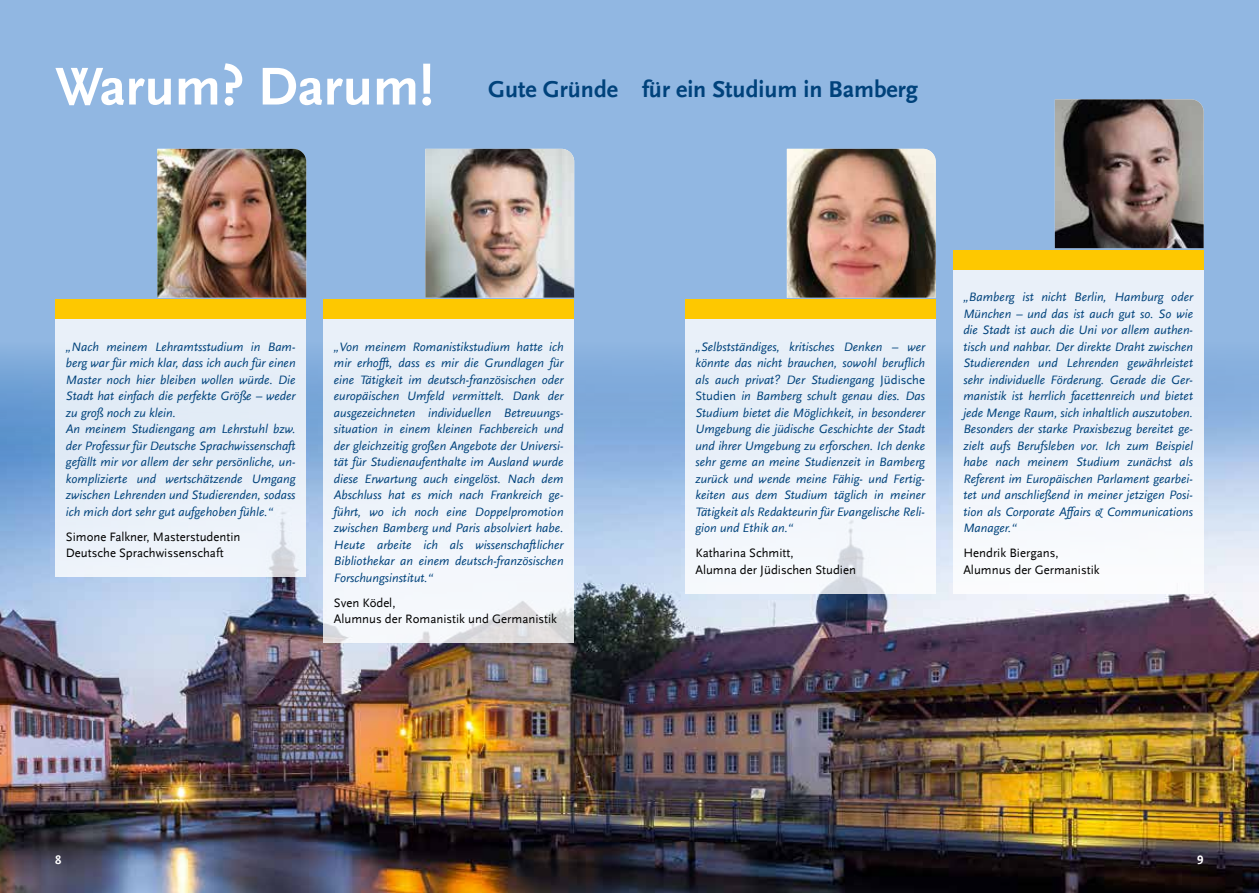
<style>
.page{position:relative;width:1259px;height:893px;background:#91b7e2}
.page>*{position:absolute;margin:0;border:0;box-sizing:border-box;transform-origin:0 0}
.t1{font:700 55.5px "UB Scala Sans";color:#fff}
.t2{font:700 24px "UB Scala Sans";color:#00427b}
.t3{font:italic 12.75px/16.5px "UB Scala Sans";color:#00427b;text-align:justify}
.t4{font:12.75px/16.5px "UB Scala Sans";color:#000}
.t5{font:700 12.75px "UB Scala Sans";color:#fff}
.s1{font-style:normal}
</style>
<div class="page">
<img style="left:0;top:457px;width:1259px;height:436px">
<svg style="left:0;top:340px;width:1259px;height:117px;fill:#83acdc"></svg>
<svg style="left:323px;top:319px;width:251px;height:324px;background:#eaf0f8"></svg>
<div style="left:323px;top:300px;width:251px;height:19px;background:#fec800"></div>
<img style="left:425px;top:149px;width:149px;height:149px">
<div style="left:685px;top:315px;width:250px;height:278px;background:linear-gradient(to right,#ebf2f9,#ecf2f9)"></div>
<div style="left:685px;top:300px;width:250px;height:19px;background:#fec800"></div>
<img style="left:787px;top:149px;width:148px;height:149px">
<div style="left:952px;top:265px;width:251px;height:328px;background:linear-gradient(to right,#edf2f8,#eef3f9)"></div>
<div style="left:952px;top:250px;width:251px;height:19px;background:#fec800"></div>
<img style="left:1054px;top:99px;width:149px;height:149px">
<div style="left:55px;top:315px;width:251px;height:262px;background:#e6eef8"></div>
<div style="left:55px;top:300px;width:251px;height:19px;background:#fec800"></div>
<img style="left:157px;top:149px;width:149px;height:149px">
<h1 class="t1" style="left:55px;top:54px;width:380px">Warum? Darum!</h1>
<h2 class="t2" style="left:488px;top:75px;width:431px">Gute Gründe für ein Studium in Bamberg</h2>
<p class="t3" style="left:66px;top:338px;width:231px;text-align:left">„Nach meinem Lehramtsstudium in Bam&shy;berg war für mich klar, dass ich auch für einen Master noch hier bleiben wollen würde. Die Stadt hat einfach die perfekte Größe – weder zu groß noch zu klein.<br>An meinem Studiengang am Lehrstuhl bzw. der Professur für Deutsche Sprachwissenschaft gefällt mir vor allem der sehr persönliche, un&shy;komplizierte und wertschätzende Umgang zwischen Lehrenden und Studierenden, sodass ich mich dort sehr gut aufgehoben fühle.“</p>
<p class="t4" style="left:66px;top:528px;width:176px">Simone Falkner, Masterstudentin<br>Deutsche Sprachwissenschaft</p>
<p class="t3" style="left:334px;top:338px;width:231px">„Von meinem Romanistikstudium hatte ich mir erhofft, dass es mir die Grundlagen für eine Tätigkeit im deutsch-französischen oder europäischen Umfeld vermittelt. Dank der ausgezeichneten individuellen Betreuungs&shy;situation in einem kleinen Fachbereich und der gleichzeitig großen Angebote der Universi&shy;tät für Studienaufenthalte im Ausland wurde diese Erwartung auch eingelöst. Nach dem Abschluss hat es mich nach Frankreich ge&shy;führt, wo ich noch eine Doppelpromotion zwischen Bamberg und Paris absolviert habe.<br>Heute arbeite ich als wissenschaftlicher Bibliothekar an einem deutsch-französischen Forschungsinstitut.“</p>
<p class="t4" style="left:334px;top:594px;width:225px">Sven Ködel,<br>Alumnus der Romanistik und Germanistik</p>
<p class="t3" style="left:695px;top:338px;width:231px">„Selbstständiges, kritisches Denken – wer könnte das nicht brauchen, sowohl beruflich als auch privat? Der Studiengang <span class="s1">Jüdische Studien</span> in Bamberg schult genau dies. Das Studium bietet die Möglichkeit, in besonderer Umgebung die jüdische Geschichte der Stadt und ihrer Umgebung zu erforschen. Ich denke sehr gerne an meine Studienzeit in Bamberg zurück und wende meine Fähig- und Fertig&shy;keiten aus dem Studium täglich in meiner Tätigkeit als Redakteurin für Evangelische Reli&shy;gion und Ethik an.“</p>
<p class="t4" style="left:695px;top:545px;width:162px">Katharina Schmitt,<br>Alumna der Jüdischen Studien</p>
<p class="t3" style="left:963px;top:289px;width:231px">„Bamberg ist nicht Berlin, Hamburg oder München – und das ist auch gut so. So wie die Stadt ist auch die Uni vor allem authen&shy;tisch und nahbar. Der direkte Draht zwischen Studierenden und Lehrenden gewährleistet sehr individuelle Förderung. Gerade die Ger&shy;manistik ist herrlich facettenreich und bietet jede Menge Raum, sich inhaltlich auszutoben.<br>Besonders der starke Praxisbezug bereitet ge&shy;zielt aufs Berufsleben vor. Ich zum Beispiel habe nach meinem Studium zunächst als Referent im Europäischen Parlament gearbei&shy;tet und anschließend in meiner jetzigen Posi&shy;tion als Corporate Affairs &amp; Communications Manager.“</p>
<p class="t4" style="left:963px;top:545px;width:138px">Hendrik Biergans,<br>Alumnus der Germanistik</p>
<p class="t5" style="left:55px;top:852px;width:8px">8</p>
<p class="t5" style="left:1197px;top:852px;width:8px">9</p>
</div>
